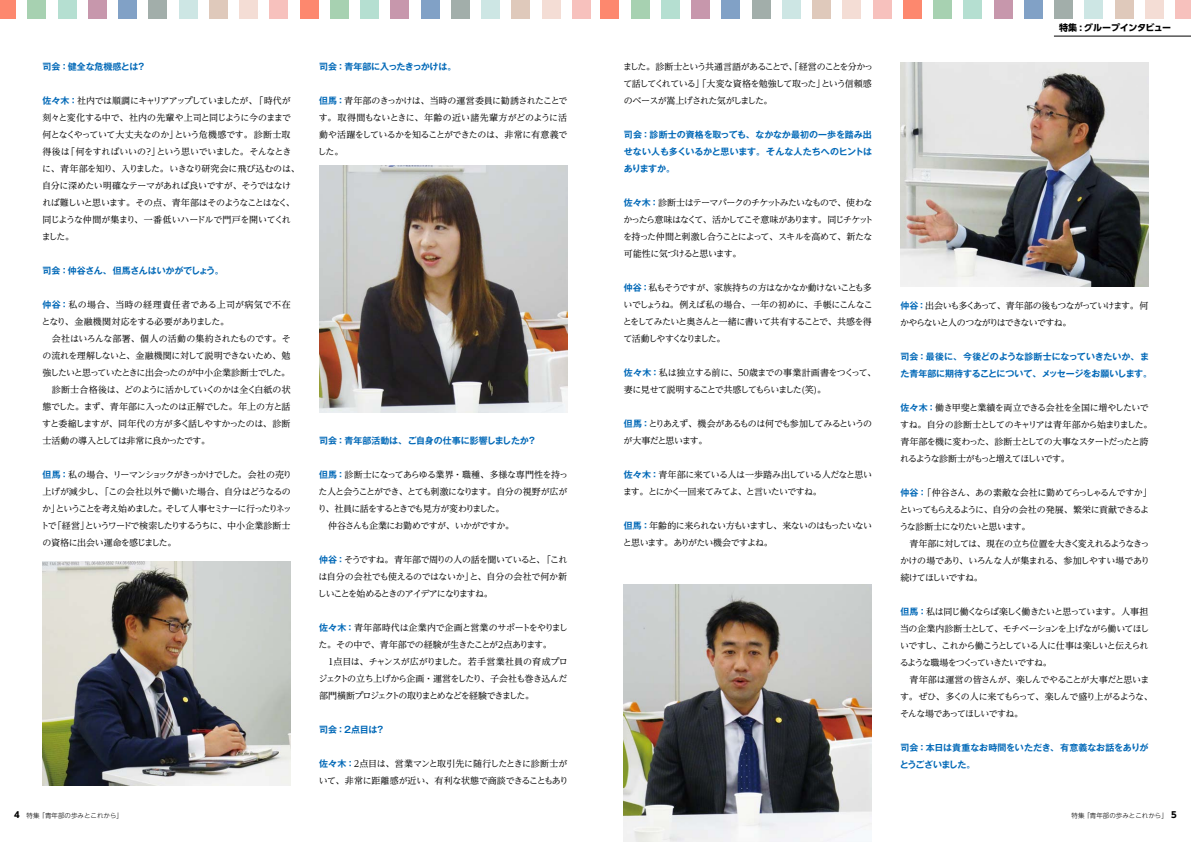
<style>
.page{position:relative;width:1191px;height:842px;background:#fff}
.page>*{position:absolute;margin:0;border:0;box-sizing:border-box;transform-origin:0 0}
.t1{font:9px/17px "UD Reimin Pr 6 N";letter-spacing:-.07em;color:#000}
.t2{font:9px/17px "UD Reimin Pr 6 N";letter-spacing:-.04em;color:#000}
.t3{font:9px/17px "UD Reimin Pr 6 N";letter-spacing:-.05em;color:#000}
.t4{font:700 9px/17px "Gothic MB101 Pr 6 N De";letter-spacing:-.015em;color:#0068b7}
.t5{font:9px/17px "UD Reimin Pr 6 N";letter-spacing:-.09em;color:#000}
.t6{font:9px/17px "UD Reimin Pr 6 N";letter-spacing:-.03em;color:#000}
.t7{font:700 9px "UD Shin Go Pr 6 N";letter-spacing:-.035em;color:#000}
.t8{font:300 6.5px "UD Shin Go NT Pr 6 N";color:#000}
.s1{font-family:"Gothic MB101 Pr 6 N De";font-weight:700;color:#0068b7}
.s2{font-weight:700;font-size:8.5px}
</style>
<div class="page">
<div style="left:0;top:0;width:16px;height:19px;background:#fd886e"></div>
<div style="left:27px;top:0;width:19px;height:19px;background:#a7d1b1"></div>
<div style="left:58px;top:0;width:19px;height:19px;background:#b5dfd1"></div>
<div style="left:118px;top:0;width:19px;height:19px;background:#81a1c6"></div>
<div style="left:179px;top:0;width:18px;height:19px;background:#cde6e4"></div>
<div style="left:209px;top:0;width:19px;height:19px;background:#dfc9bb"></div>
<div style="left:239px;top:0;width:19px;height:19px;background:#f4ddd5"></div>
<div style="left:269px;top:0;width:19px;height:19px;background:#f7c1bd"></div>
<div style="left:300px;top:0;width:18px;height:19px;background:#fd886e"></div>
<div style="left:330px;top:0;width:19px;height:19px;background:#a7d1b1"></div>
<div style="left:360px;top:0;width:19px;height:19px;background:#b5dfd1"></div>
<div style="left:390px;top:0;width:19px;height:19px;background:#c797ac"></div>
<div style="left:420px;top:0;width:19px;height:19px;background:#81a1c6"></div>
<div style="left:451px;top:0;width:19px;height:19px;background:#a2aeaa"></div>
<div style="left:481px;top:0;width:19px;height:19px;background:#cde6e4"></div>
<div style="left:572px;top:0;width:19px;height:19px;background:#f7c1bd"></div>
<div style="left:541px;top:0;width:19px;height:19px;background:#f4ddd5"></div>
<div style="left:511px;top:0;width:19px;height:19px;background:#dfc9bb"></div>
<div style="left:148px;top:0;width:19px;height:19px;background:#a2aeaa"></div>
<div style="left:88px;top:0;width:19px;height:19px;background:#c797ac"></div>
<div style="left:600px;top:0;width:19px;height:19px;background:#fd886e"></div>
<div style="left:630px;top:0;width:19px;height:19px;background:#a7d1b1"></div>
<div style="left:661px;top:0;width:19px;height:19px;background:#b5dfd1"></div>
<div style="left:721px;top:0;width:19px;height:19px;background:#81a1c6"></div>
<div style="left:782px;top:0;width:19px;height:19px;background:#cde6e4"></div>
<div style="left:812px;top:0;width:19px;height:19px;background:#dfc9bb"></div>
<div style="left:842px;top:0;width:19px;height:19px;background:#f4ddd5"></div>
<div style="left:872px;top:0;width:19px;height:19px;background:#f7c1bd"></div>
<div style="left:903px;top:0;width:18px;height:19px;background:#fd886e"></div>
<div style="left:933px;top:0;width:19px;height:19px;background:#a7d1b1"></div>
<div style="left:963px;top:0;width:19px;height:19px;background:#b5dfd1"></div>
<div style="left:993px;top:0;width:19px;height:19px;background:#c797ac"></div>
<div style="left:1024px;top:0;width:18px;height:19px;background:#81a1c6"></div>
<div style="left:1054px;top:0;width:19px;height:19px;background:#a2aeaa"></div>
<div style="left:1084px;top:0;width:19px;height:19px;background:#cde6e4"></div>
<div style="left:1175px;top:0;width:16px;height:19px;background:#f7c1bd"></div>
<div style="left:1144px;top:0;width:19px;height:19px;background:#f4ddd5"></div>
<div style="left:1114px;top:0;width:19px;height:19px;background:#dfc9bb"></div>
<div style="left:751px;top:0;width:19px;height:19px;background:#a2aeaa"></div>
<div style="left:691px;top:0;width:19px;height:19px;background:#c797ac"></div>
<img style="left:319px;top:166px;width:248px;height:246px">
<img style="left:900px;top:62px;width:248px;height:224px">
<img style="left:624px;top:584px;width:248px;height:258px">
<img style="left:43px;top:561px;width:248px;height:224px">
<hr style="left:1054px;top:36px;width:137px;height:1px;background:#000">
<p class="t4" style="left:43px;top:58px;width:105px">司会：健全な危機感とは？</p>
<p class="t3" style="left:42px;top:92px;width:259px"><span class="s1">佐々木：</span>社内では順調にキャリアアップしていましたが、「時代が刻々と変化する中で、社内の先輩や上司と同じように今のままで何となくやっていて大丈夫なのか」という危機感です。診断士取得後は「何をすればいいの？」という思いでいました。そんなときに、青年部を知り、入りました。いきなり研究会に飛び込むのは、自分に深めたい明確なテーマがあれば良いですが、そうではなければ難しいと思います。その点、青年部はそのようなことはなく、同じような仲間が集まり、一番低いハードルで門戸を開いてくれました。</p>
<p class="t4" style="left:43px;top:262px;width:183px">司会：仲谷さん、但馬さんはいかがでしょう。</p>
<p class="t2" style="left:42px;top:296px;width:251px"><span class="s1">仲谷：</span>私の場合、当時の経理責任者である上司が病気で不在となり、金融機関対応をする必要がありました。<br>　会社はいろんな部署、個人の活動の集約されたものです。その流れを理解しないと、金融機関に対して説明できないため、勉強したいと思っていたときに出会ったのが中小企業診断士でした。　診断士合格後は、どのように活かしていくのかは全く白紙の状態でした。まず、青年部に入ったのは正解でした。年上の方と話すと委縮しますが、同年代の方が多く話しやすかったのは、診断士活動の導入としては非常に良かったです。</p>
<p class="t1" style="left:40px;top:466px;width:253px"><span class="s1">但馬：</span>私の場合、リーマンショックがきっかけでした。会社の売り上げが減少し、「この会社以外で働いた場合、自分はどうなるのか」ということを考え始めました。そして人事セミナーに行ったりネットで「経営」というワードで検索したりするうちに、中小企業診断士の資格に出会い運命を感じました。</p>
<p class="t4" style="left:319px;top:58px;width:139px">司会：青年部に入ったきっかけは。</p>
<p class="t1" style="left:317px;top:92px;width:251px;text-align:justify"><span class="s1">但馬：</span>青年部のきっかけは、当時の運営委員に勧誘されたことです。取得間もないときに、年齢の近い諸先輩方がどのように活動や活躍をしているかを知ることができたのは、非常に有意義でした。</p>
<p class="t4" style="left:319px;top:432px;width:219px">司会：青年部活動は、ご自身の仕事に影響しましたか？</p>
<p class="t1" style="left:318px;top:466px;width:252px"><span class="s1">但馬：</span>診断士になってあらゆる業界・職種、多様な専門性を持った人と会うことができ、とても刺激になります。自分の視野が広がり、社員に話をするときでも見方が変わりました。<br>　仲谷さんも企業にお勤めですが、いかがですか。</p>
<p class="t1" style="left:317px;top:551px;width:251px;text-align:justify"><span class="s1">仲谷：</span>そうですね。青年部で周りの人の話を聞いていると、「これは自分の会社でも使えるのではないか」と、自分の会社で何か新しいことを始めるときのアイデアになりますね。</p>
<p class="t1" style="left:318px;top:619px;width:251px"><span class="s1">佐々木：</span>青年部時代は企業内で企画と営業のサポートをやりました。その中で、青年部での経験が生きたことが２点あります。　1点目は、チャンスが広がりました。若手営業社員の育成プロジェクトの立ち上げから企画・運営をしたり、子会社も巻き込んだ部門横断プロジェクトの取りまとめなどを経験できました。</p>
<p class="t4" style="left:319px;top:721px;width:67px">司会：２点目は？</p>
<p class="t6" style="left:319px;top:755px;width:251px"><span class="s1">佐々木：</span>2点目は、営業マンと取引先に随行したときに診断士がいて、非常に距離感が近い、有利な状態で商談できることもあり</p>
<p class="t1" style="left:623px;top:58px;width:251px;text-align:justify">ました。診断士という共通言語があることで、「経営のことを分かって話してくれている」「大変な資格を勉強して取った」という信頼感のベースが嵩上げされた気がしました。</p>
<p class="t4" style="left:624px;top:126px;width:250px;text-align:justify">司会：診断士の資格を取っても、なかなか最初の一歩を踏み出せない人も多くいるかと思います。そんな人たちへのヒントはありますか。</p>
<p class="t1" style="left:623px;top:194px;width:252px;text-align:justify"><span class="s1">佐々木：</span>診断士はテーマパークのチケットみたいなもので、使わなかったら意味はなくて、活かしてこそ意味があります。同じチケットを持った仲間と刺激し合うことによって、スキルを高めて、新たな可能性に気づけると思います。</p>
<p class="t1" style="left:623px;top:279px;width:251px;text-align:justify"><span class="s1">仲谷：</span>私もそうですが、家族持ちの方はなかなか動けないことも多いでしょうね。例えば私の場合、一年の初めに、手帳にこんなことをしてみたいと奥さんと一緒に書いて共有することで、共感を得て活動しやすくなりました。</p>
<p class="t1" style="left:624px;top:364px;width:254px"><span class="s1">佐々木：</span>私は独立する前に、50歳までの事業計画書をつくって、妻に見せて説明することで共感してもらいました(笑)。</p>
<p class="t5" style="left:623px;top:415px;width:250px"><span class="s1">但馬：</span>とりあえず、機会があるものは何でも参加してみるというのが大事だと思います。</p>
<p class="t1" style="left:623px;top:466px;width:251px"><span class="s1">佐々木：</span>青年部に来ている人は一歩踏み出している人だなと思います。とにかく一回来てみてよ、と言いたいですね。</p>
<p class="t1" style="left:623px;top:517px;width:251px"><span class="s1">但馬：</span>年齢的に来られない方もいますし、来ないのはもったいないと思います。ありがたい機会ですよね。</p>
<p class="t7" style="left:1059px;top:20px;width:114px">特集 : グループインタビュー</p>
<p class="t5" style="left:900px;top:297px;width:250px"><span class="s1">仲谷：</span>出会いも多くあって、青年部の後もつながっていけます。何かやらないと人のつながりはできないですね。</p>
<p class="t4" style="left:900px;top:347px;width:253px">司会：最後に、今後どのような診断士になっていきたいか、また青年部に期待することについて、メッセージをお願いします。</p>
<p class="t1" style="left:900px;top:399px;width:254px"><span class="s1">佐々木：</span>働き甲斐と業績を両立できる会社を全国に増やしたいですね。自分の診断士としてのキャリアは青年部から始まりました。青年部を機に変わった、診断士としての大事なスタートだったと誇れるような診断士がもっと増えてほしいです。</p>
<p class="t1" style="left:899px;top:484px;width:254px"><span class="s1">仲谷：</span>「仲谷さん、あの素敵な会社に勤めてらっしゃるんですか」といってもらえるように、自分の会社の発展、繁栄に貢献できるような診断士になりたいと思います。<br>　青年部に対しては、現在の立ち位置を大きく変えれるようなきっかけの場であり、いろんな人が集まれる、参加しやすい場であり続けてほしいですね。</p>
<p class="t1" style="left:899px;top:603px;width:254px"><span class="s1">但馬：</span>私は同じ働くならば楽しく働きたいと思っています。人事担当の企業内診断士として、モチベーションを上げながら働いてほしいですし、これから働こうとしている人に仕事は楽しいと伝えられるような職場をつくっていきたいですね。<br>　青年部は運営の皆さんが、楽しんでやることが大事だと思います。ぜひ、多くの人に来てもらって、楽しんで盛り上がるような、そんな場であってほしいですね。</p>
<p class="t4" style="left:899px;top:738px;width:250px">司会：本日は貴重なお時間をいただき、有意義なお話をありがとうございました。</p>
<p class="t8" style="left:14px;top:810px;width:110px"><span class="s2">4</span>　特集 「青年部の歩みとこれから」</p>
<p class="t8" style="left:1071px;top:810px;width:107px">特集 「青年部の歩みとこれから」　<span class="s2">5</span></p>
</div>
